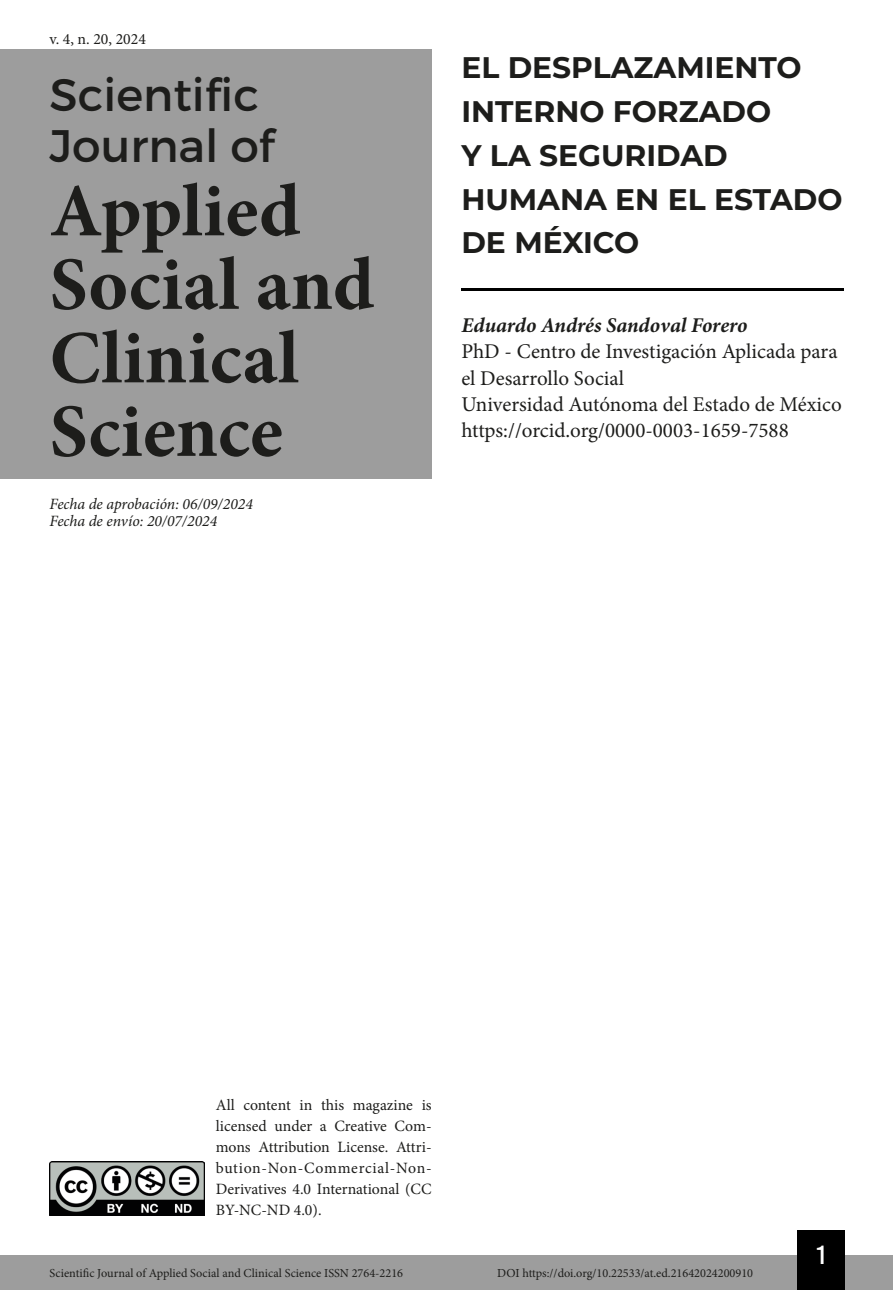
<style>
.page{position:relative;width:893px;height:1290px;background:#fff}
.page>*{position:absolute;margin:0;border:0;box-sizing:border-box;transform-origin:0 0}
.t1{font:700 75.25px/73.5px "Minion Pro";color:#1d1d1b}
.t2{font:45.5px/50.8px "Montserrat";color:#1d1d1b}
.Título_Artigo{font:700 29.75px/43.8px "Montserrat";color:#1d1d1b}
.t3{font:26.25px "Bebas Kai";color:#fff}
.Infos_autor{font:21px/26.2px "Minion Pro";color:#1d1d1b}
.NOME_AUTOR{font:italic 700 21px "Minion Pro";letter-spacing:-.005em;color:#1d1d1b}
.t4{font:15.75px/21px "Minion Pro";color:#1d1d1b;text-align:justify}
.v__n___Ano{font:italic 15.75px "Minion Pro";letter-spacing:-.005em;color:#1d1d1b}
.t5{font:12.25px "Minion Pro";color:#1d1d1b}
</style>
<div class="page">
<div style="left:0;top:1255px;width:893px;height:35px;background:#9d9d9d"></div>
<div style="left:797px;top:1230px;width:48px;height:60px;background:#000"></div>
<img style="left:50px;top:1161px;width:154px;height:54px">
<div style="left:0;top:50px;width:432px;height:429px;background:#9d9d9d"></div>
<hr style="left:461px;top:288px;width:382px;height:2px;background:#000">
<p class="t4" style="left:50px;top:28px;width:98px">v. 4, n. 20, 2024</p>
<h2 class="t2" style="left:50px;top:69px;width:226px">Scientific<br>Journal of</h2>
<h1 class="t1" style="left:50px;top:174px;width:326px">Applied<br>Social and<br>Clinical<br>Science</h1>
<p class="v__n___Ano" style="left:50px;top:493px;width:205px">Fecha de aprobación: 06/09/2024</p>
<p class="v__n___Ano" style="left:50px;top:510px;width:169px">Fecha de envío: 20/07/2024</p>
<p class="Título_Artigo" style="left:461px;top:44px;width:383px">EL DESPLAZAMIENTO<br>INTERNO FORZADO<br>Y LA SEGURIDAD<br>HUMANA EN EL ESTADO<br>DE MÉXICO</p>
<p class="NOME_AUTOR" style="left:461px;top:310px;width:288px">Eduardo Andrés Sandoval Forero</p>
<p class="Infos_autor" style="left:461px;top:339px;width:378px">PhD - Centro de Investigación Aplicada para el Desarrollo Social</p>
<p class="Infos_autor" style="left:461px;top:391px;width:382px">Universidad Autónoma del Estado de México</p>
<p class="Infos_autor" style="left:461px;top:417px;width:329px">https://orcid.org/0000-0003-1659-7588</p>
<p class="t4" style="left:216px;top:1095px;width:217px">All content in this magazine is licensed under a Creative Com&shy;mons Attribution License. Attri&shy;bution-Non-Commercial-Non-Derivatives 4.0 International (CC BY-NC-ND 4.0).</p>
<h3 class="t3" style="left:817px;top:1241px;width:10px">1</h3>
<p class="t5" style="left:50px;top:1265px;width:355px">Scientific Journal of Applied Social and Clinical Science ISSN 2764-2216</p>
<p class="t5" style="left:497px;top:1265px;width:257px">DOI https://doi.org/10.22533/at.ed.21642024200910</p>
</div>
